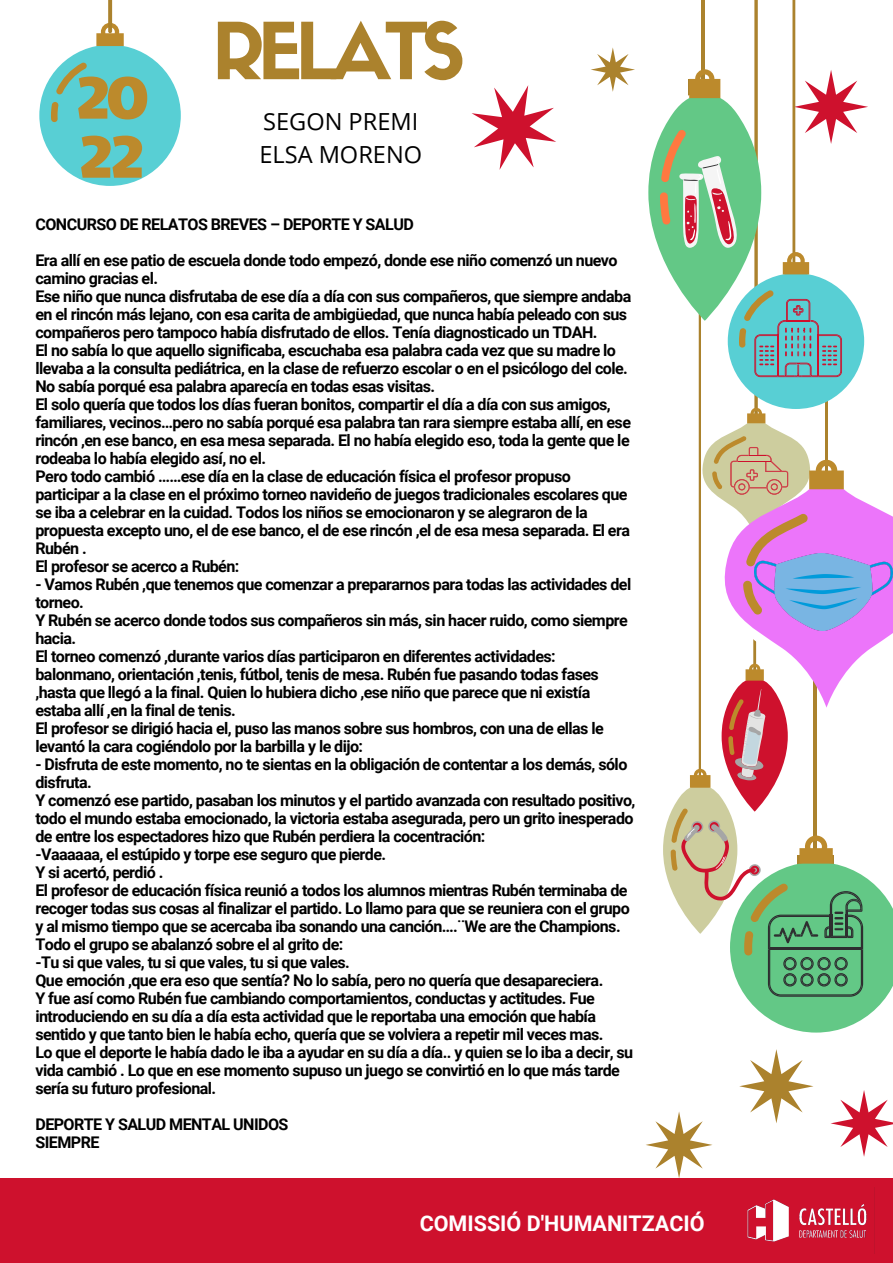
<style>
.page{position:relative;width:893px;height:1263px;background:#fff}
.page>*{position:absolute;margin:0;border:0;box-sizing:border-box;transform-origin:0 0}
.t1{font:77.18px "Sifonn Basic";letter-spacing:-.085em;color:#ab822d}
.t2{font:59.85px/59.1px "Candal";color:#bc8a2c}
.t3{font:23.55px/32.8px "Open Sans";color:#000}
.t4{font:700 21.52px "Roboto";color:#fff}
.t5{font:700 16.12px/18px "Roboto";letter-spacing:-.035em;color:#000}
</style>
<div class="page">
<hr style="left:825px;top:330px;width:3px;height:152px;background:#ab822d">
<hr style="left:701px;top:0;width:4px;height:90px;background:#ab822d">
<hr style="left:792px;top:0;width:3px;height:271px;background:#ab822d">
<hr style="left:699px;top:284px;width:2px;height:497px;background:#ab822d">
<svg style="left:754px;top:0;width:4px;height:408px"></svg>
<div style="left:728px;top:273px;width:136px;height:136px;background:#58cfd4;border-radius:50%"></div>
<svg style="left:591px;top:47px;width:277px;height:350px"></svg>
<div style="left:39px;top:45px;width:142px;height:141px;background:#58cfd4;border-radius:50%"></div>
<svg style="left:96px;top:23px;width:28px;height:23px"></svg>
<svg style="left:51px;top:62px;width:36px;height:60px"></svg>
<svg style="left:108px;top:0;width:4px;height:31px"></svg>
<div style="left:0;top:1178px;width:893px;height:85px;background:#ce112d"></div>
<svg style="left:471px;top:85px;width:85px;height:85px"></svg>
<svg style="left:646px;top:408px;width:247px;height:770px"></svg>
<img style="left:747px;top:1187px;width:128px;height:66px">
<h2 class="t2" style="left:74px;top:63px;width:77px">20<br>22</h2>
<h1 class="t1" style="left:212px;top:21px;width:254px">RELATS</h1>
<h3 class="t3" style="left:259px;top:104px;width:164px">SEGON PREMI<br>ELSA MORENO</h3>
<p class="t5" style="left:35px;top:215px;width:380px">CONCURSO DE RELATOS BREVES – DEPORTE Y SALUD</p>
<p class="t5" style="left:35px;top:251px;width:597px">Era allí en ese patio de escuela donde todo empezó, donde ese niño comenzó un nuevo camino gracias el.<br>Ese niño que nunca disfrutaba de ese día a día con sus compañeros, que siempre andaba en el rincón más lejano, con esa carita de ambigüedad, que nunca había peleado con sus compañeros pero tampoco había disfrutado de ellos. Tenía diagnosticado un TDAH.<br>El no sabía lo que aquello significaba, escuchaba esa palabra cada vez que su madre lo llevaba a la consulta pediátrica, en la clase de refuerzo escolar o en el psicólogo del cole.<br>No sabía porqué esa palabra aparecía en todas esas visitas.<br>El solo quería que todos los días fueran bonitos, compartir el día a día con sus amigos, familiares, vecinos…pero no sabía porqué esa palabra tan rara siempre estaba allí, en ese rincón ,en ese banco, en esa mesa separada. El no había elegido eso, toda la gente que le rodeaba lo había elegido así, no el.<br>Pero todo cambió ……ese día en la clase de educación física el profesor propuso participar a la clase en el próximo torneo navideño de juegos tradicionales escolares que se iba a celebrar en la cuidad. Todos los niños se emocionaron y se alegraron de la propuesta excepto uno, el de ese banco, el de ese rincón ,el de esa mesa separada. El era Rubén .<br>El profesor se acerco a Rubén:</p>
<p class="t5" style="left:35px;top:575px;width:597px">- Vamos Rubén ,que tenemos que comenzar a prepararnos para todas las actividades del torneo.<br>Y Rubén se acerco donde todos sus compañeros sin más, sin hacer ruido, como siempre hacia.<br>El torneo comenzó ,durante varios días participaron en diferentes actividades: balonmano, orientación ,tenis, fútbol, tenis de mesa. Rubén fue pasando todas fases ,hasta que llegó a la final. Quien lo hubiera dicho ,ese niño que parece que ni existía estaba allí ,en la final de tenis.<br>El profesor se dirigió hacia el, puso las manos sobre sus hombros, con una de ellas le levantó la cara cogiéndolo por la barbilla y le dijo:</p>
<p class="t5" style="left:35px;top:755px;width:601px">- Disfruta de este momento, no te sientas en la obligación de contentar a los demás, sólo disfruta.<br>Y comenzó ese partido, pasaban los minutos y el partido avanzada con resultado positivo, todo el mundo estaba emocionado, la victoria estaba asegurada, pero un grito inesperado de entre los espectadores hizo que Rubén perdiera la cocentración:<br>-Vaaaaaa, el estúpido y torpe ese seguro que pierde.<br>Y si acertó, perdió .<br>El profesor de educación física reunió a todos los alumnos mientras Rubén terminaba de recoger todas sus cosas al finalizar el partido. Lo llamo para que se reuniera con el grupo y al mismo tiempo que se acercaba iba sonando una canción….¨We are the Champions.<br>Todo el grupo se abalanzó sobre el al grito de:<br>-Tu si que vales, tu si que vales, tu si que vales.<br>Que emoción ,que era eso que sentía? No lo sabía, pero no quería que desapareciera.<br>Y fue así como Rubén fue cambiando comportamientos, conductas y actitudes. Fue introduciendo en su día a día esta actividad que le reportaba una emoción que había sentido y que tanto bien le había echo, quería que se volviera a repetir mil veces mas.<br>Lo que el deporte le había dado le iba a ayudar en su día a día.. y quien se lo iba a decir, su vida cambió . Lo que en ese momento supuso un juego se convirtió en lo que más tarde sería su futuro profesional.</p>
<p class="t5" style="left:35px;top:1115px;width:254px">DEPORTE Y SALUD MENTAL UNIDOS<br>SIEMPRE</p>
<h3 class="t4" style="left:420px;top:1211px;width:286px">COMISSIÓ D'HUMANITZACIÓ</h3>
</div>
